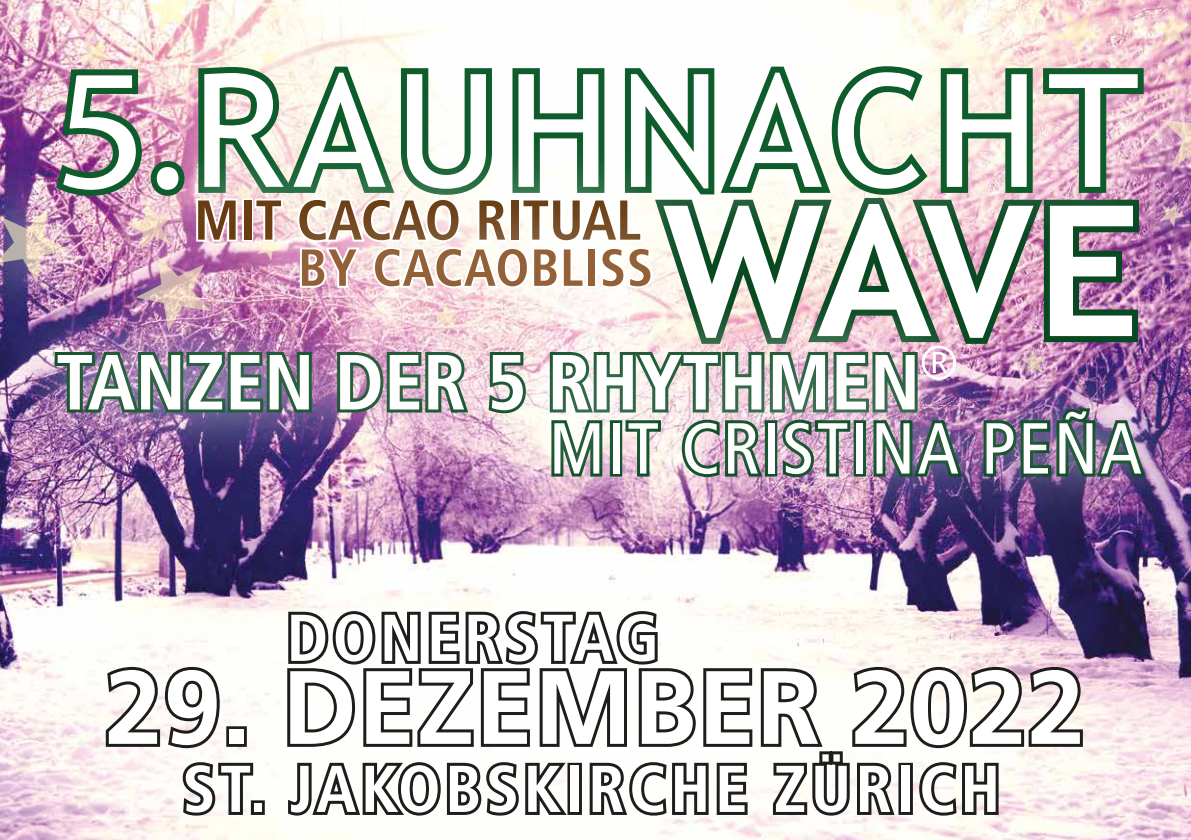
<style>
.page{position:relative;width:1191px;height:840px;background:#fff}
.page>*{position:absolute;margin:0;border:0;box-sizing:border-box;transform-origin:0 0}
.t1{font:600 182px "Myriad Pro";color:#fff}
.t2{font:700 104px "Frutiger";letter-spacing:.01em;color:#fff}
.t3{font:700 condensed 78px "Frutiger";color:#fff}
.t4{font:condensed 72px "Frutiger";letter-spacing:.035em;color:#fff}
.t5{font:700 condensed 66px "Frutiger";letter-spacing:.065em;color:#fff}
.t6{font:700 condensed 56px "Frutiger";color:#693c11}
.t7{font:700 condensed 52px "Frutiger";letter-spacing:.02em;color:#936037}
.t8{font:52px "Trebuchet MS";color:#fff}
</style>
<div class="page">
<img style="left:0;top:280px;width:1191px;height:559px">
<img style="left:1143px;top:0;width:48px;height:280px">
<img style="left:0;top:343px;width:461px;height:171px">
<img style="left:461px;top:322px;width:730px;height:258px">
<svg style="left:547px;top:349px;width:287px;height:38px;background:#869689"></svg>
<img style="left:834px;top:343px;width:210px;height:44px">
<svg style="left:103px;top:663px;width:120px;height:87px"></svg>
<div style="left:226px;top:725px;width:21px;height:21px;border:6px solid #1d1d1b"></div>
<img style="left:0;top:0;width:1143px;height:343px">
<div style="left:151px;top:161px;width:33px;height:35px;border:6px solid #0e5b2b;border-radius:50%"></div>
<svg style="left:178px;top:758px;width:78px;height:60px"></svg>
<div style="left:251px;top:799px;width:14px;height:15px;border:6px solid #1d1d1b"></div>
<svg style="left:284px;top:607px;width:802px;height:211px"></svg>
<img style="left:525px;top:387px;width:643px;height:128px">
<img style="left:213px;top:156px;width:526px;height:228px">
<h1 class="t1" style="left:52px;top:14px;width:137px">5.</h1>
<p class="t6" style="left:194px;top:187px;width:449px">MIT CACAO RITUAL</p>
<p class="t7" style="left:298px;top:237px;width:356px">BY CACAOBLISS</p>
<p class="t8" style="left:919px;top:330px;width:39px">®</p>
<p class="t3" style="left:56px;top:336px;width:866px">TANZEN DER 5 RHYTHMEN</p>
<p class="t4" style="left:549px;top:406px;width:594px">MIT CRISTINA PEÑA</p>
<p class="t5" style="left:287px;top:598px;width:374px">DONERSTAG</p>
<h2 class="t2" style="left:105px;top:646px;width:982px">29. DEZEMBER 2022</h2>
<p class="t5" style="left:182px;top:749px;width:819px">ST. JAKOBSKIRCHE ZÜRICH</p>
</div>
